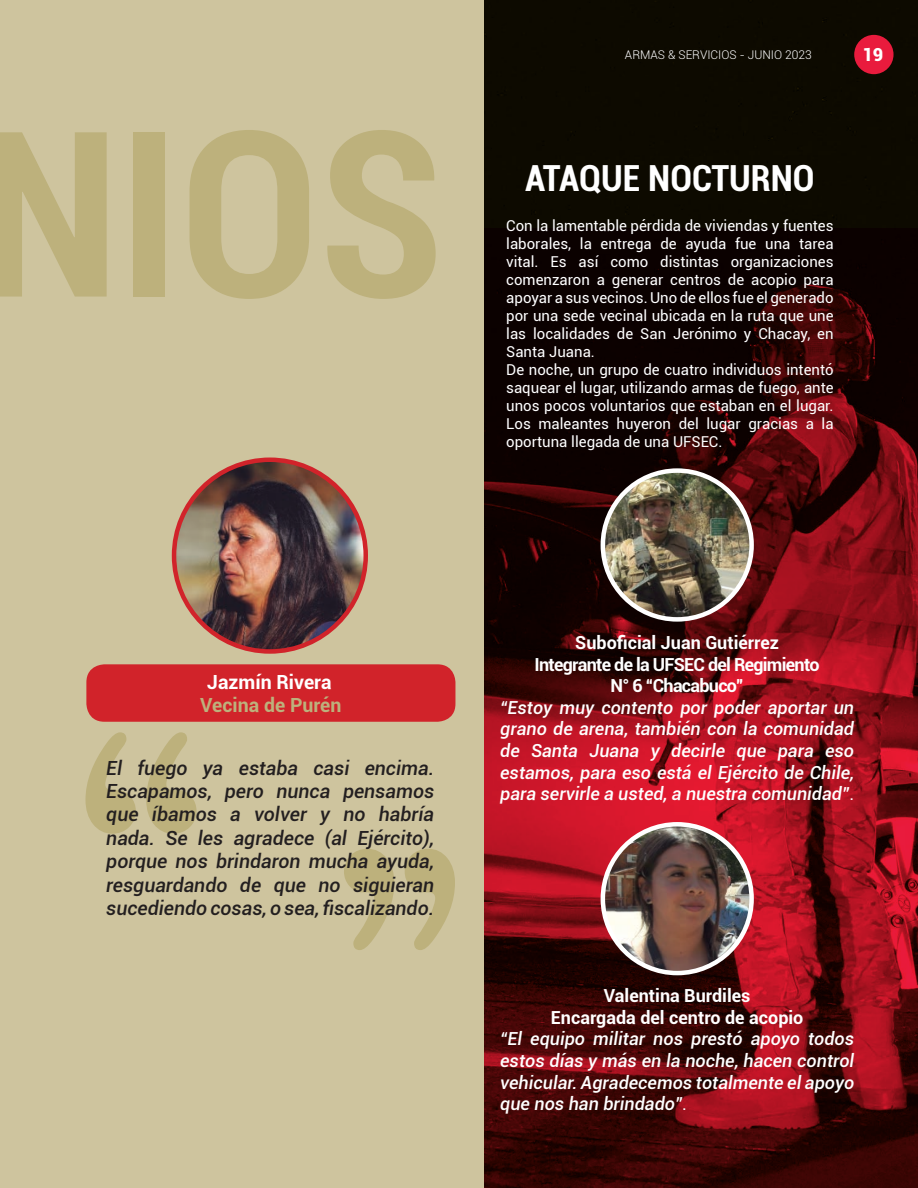
<style>
.page{position:relative;width:918px;height:1188px;background:#cec49e}
.page>*{position:absolute;margin:0;border:0;box-sizing:border-box;transform-origin:0 0}
.t1{font:700 condensed 231px "Roboto";color:#bdb17c}
.t2{font:700 condensed 36px "Roboto";color:#fff}
.t3{font:italic 500 19.5px/23.4px "Roboto";color:#231f20;text-align:justify}
.t4{font:700 19.5px "Roboto";color:#bdb17c}
.t5{font:700 19.5px "Roboto";color:#fff}
.t6{font:italic 500 18px/21.6px "Roboto";color:#fff;text-align:justify}
.t7{font:700 18px/21.6px "Roboto";letter-spacing:-.04em;color:#fff;text-align:center}
.t8{font:700 18px/21.6px "Roboto";color:#fff;text-align:center}
.t9{font:900 18px "Roboto";color:#fff}
.t10{font:15px/18px "Roboto";color:#fff}
.t11{font:300 12px "Roboto";color:#fff}
.s1{font-weight:400;font-style:normal}
</style>
<div class="page">
<div style="left:485px;top:0;width:433px;height:229px;background:#0d0a00"></div>
<img style="left:174px;top:460px;width:192px;height:191px;border-radius:96px">
<div style="left:172px;top:458px;width:196px;height:196px;border:4px solid #d1232a;border-radius:50%"></div>
<div style="left:86px;top:664px;width:369px;height:58px;background:#d1232a;border-radius:18px"></div>
<svg style="left:485px;top:229px;width:433px;height:959px;background:#58090e"></svg>
<img style="left:603px;top:824px;width:149px;height:149px;border-radius:74px">
<div style="left:601px;top:822px;width:153px;height:153px;border:4px solid #fff;border-radius:50%"></div>
<img style="left:603px;top:471px;width:149px;height:148px;border-radius:74px">
<div style="left:601px;top:468px;width:153px;height:154px;border:4px solid #fff;border-radius:50%"></div>
<svg style="left:86px;top:732px;width:111px;height:102px"></svg>
<svg style="left:344px;top:849px;width:111px;height:101px"></svg>
<div style="left:854px;top:35px;width:40px;height:39px;background:#e91b3d;border-radius:50%"></div>
<h1 class="t1" style="left:-22px;top:52px;width:468px">NIOS</h1>
<p class="t11" style="left:625px;top:46px;width:188px">ARMAS &amp; SERVICIOS - JUNIO 2023</p>
<p class="t9" style="left:863px;top:42px;width:22px">19</p>
<h2 class="t2" style="left:525px;top:153px;width:291px">ATAQUE NOCTURNO</h2>
<p class="t10" style="left:506px;top:216px;width:329px">Con la lamentable pérdida de viviendas y fuentes laborales, la entrega de ayuda fue una tarea vital. Es así como distintas organizaciones comenzaron a generar centros de acopio para apoyar a sus vecinos. Uno de ellos fue el generado por una sede vecinal ubicada en la ruta que une las localidades de San Jerónimo y Chacay, en Santa Juana.<br>De noche, un grupo de cuatro individuos intentó saquear el lugar, utilizando armas de fuego, ante unos pocos voluntarios que estaban en el lugar.<br>Los maleantes huyeron del lugar gracias a la oportuna llegada de una UFSEC.</p>
<h3 class="t5" style="left:207px;top:668px;width:126px">Jazmín Rivera</h3>
<h3 class="t4" style="left:200px;top:691px;width:143px">Vecina de Purén</h3>
<p class="t3" style="left:106px;top:755px;width:329px">El fuego ya estaba casi encima.<br>Escapamos, pero nunca pensamos que íbamos a volver y no habría nada. Se les agradece (al Ejército), porque nos brindaron mucha ayuda, resguardando de que no siguieran sucediendo cosas, o sea, fiscalizando.</p>
<p class="t7" style="left:535px;top:631px;width:287px">Suboficial Juan Gutiérrez<br>Integrante de la UFSEC del Regimiento<br>N° 6 “Chacabuco”</p>
<p class="t6" style="left:500px;top:696px;width:355px">“Estoy muy contento por poder aportar un grano de arena, también con la comunidad de Santa Juana y decirle que para eso estamos, para eso está el Ejército de Chile, para servirle a usted, a nuestra comunidad”<span class="s1">.</span></p>
<p class="t8" style="left:551px;top:984px;width:254px">Valentina Burdiles<br>Encargada del centro de acopio</p>
<p class="t6" style="left:500px;top:1028px;width:355px">“El equipo militar nos prestó apoyo todos estos días y más en la noche, hacen control vehicular. Agradecemos totalmente el apoyo que nos han brindado”<span class="s1">.</span></p>
</div>
